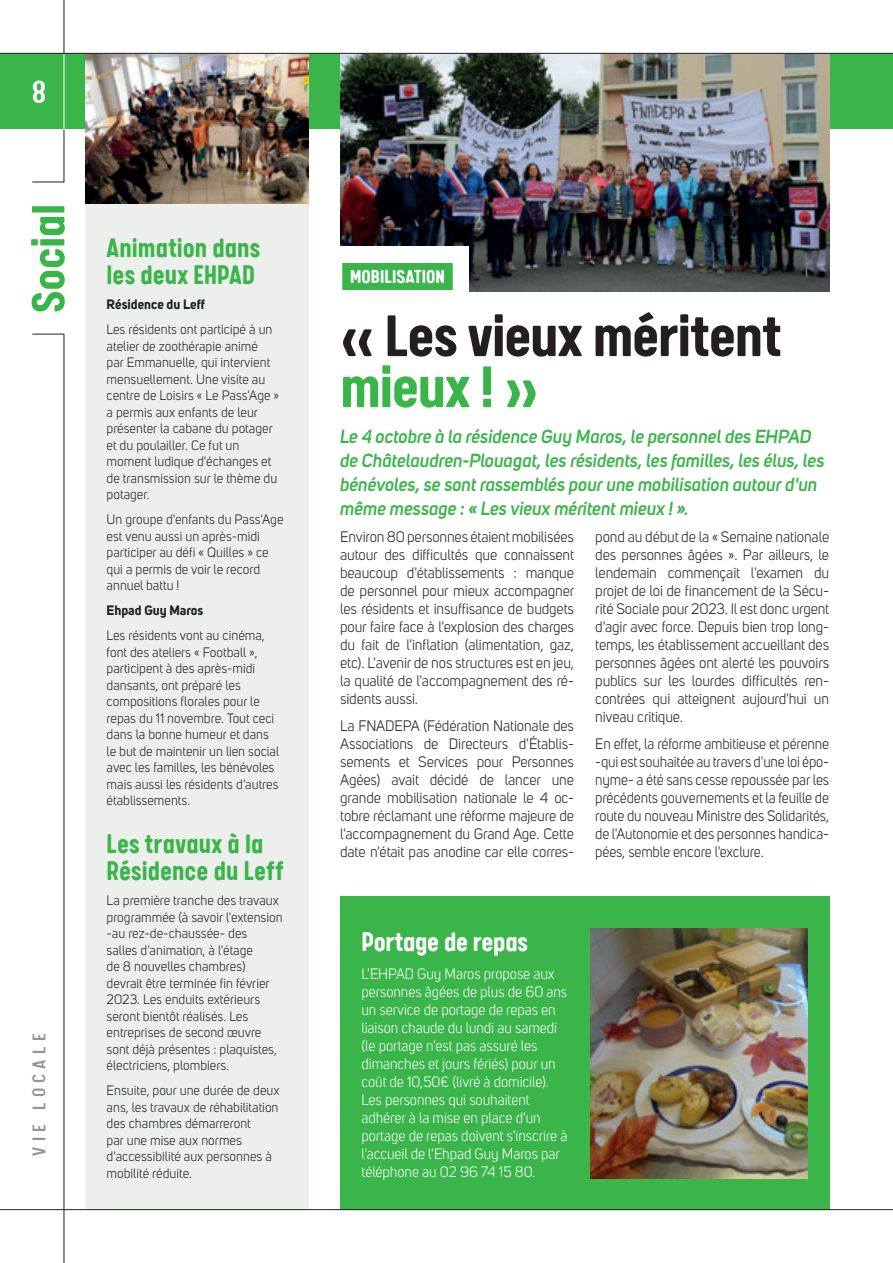
<style>
.page{position:relative;width:893px;height:1263px;background:#fff}
.page>*{position:absolute;margin:0;border:0;box-sizing:border-box;transform-origin:0 0}
.t1{font:700 66px "Calps";letter-spacing:-.015em;color:#231f20}
.t2{font:700 66px "Calps";letter-spacing:-.02em;color:#3ab54a}
.t3{font:700 52.5px "Calps";letter-spacing:-.005em;color:#3ab54a}
.t4{font:500 36px "Calps";color:#fff}
.t5{font:700 30px/27px "Calps";letter-spacing:.005em;color:#3ab54a;scale:.96 1}
.t6{font:700 30px "Calps";letter-spacing:-.01em;color:#fff;scale:.96 1}
.t7{font:700 21px "Calps";color:#fff}
.t8{font:500 21px "Calps";letter-spacing:.25em;color:#939598}
.t9{font:italic 600 18.75px/24px "Uni Sans";letter-spacing:-.005em;color:#3ab54a}
.t10{font:15px/18px "Uni Sans";letter-spacing:-.01em;color:#231f20;text-align:justify}
.t11{font:15px/18px "Uni Sans";letter-spacing:-.005em;color:#fff}
.t12{font:15px/18px "Uni Sans";letter-spacing:-.01em;color:#231f20;text-align:justify;scale:.96 1}
.t13{font:13.5px/16.5px "Uni Sans";color:#231f20}
.t14{font:700 13.5px "Uni Sans";color:#231f20}
</style>
<div class="page">
<div style="left:0;top:54px;width:893px;height:75px;background:#3ab54a"></div>
<div style="left:85px;top:203px;width:224px;height:1007px;background:#edefec"></div>
<img style="left:340px;top:54px;width:489px;height:238px">
<img style="left:85px;top:54px;width:224px;height:150px">
<hr style="left:64px;top:54px;width:1px;height:76px;background:#fff">
<hr style="left:32px;top:182px;width:32px;height:1px;background:#231f20">
<hr style="left:64px;top:129px;width:1px;height:53px;background:#231f20">
<hr style="left:64px;top:0;width:1px;height:54px;background:#231f20">
<hr style="left:32px;top:334px;width:32px;height:1px;background:#231f20">
<hr style="left:64px;top:334px;width:1px;height:929px;background:#231f20">
<div style="left:324px;top:247px;width:145px;height:52px;background:#fff"></div>
<div style="left:342px;top:263px;width:111px;height:27px;background:#3ab54a"></div>
<div style="left:340px;top:896px;width:489px;height:313px;background:#3ab54a"></div>
<img style="left:590px;top:928px;width:218px;height:250px">
<hr style="left:0;top:53px;width:893px;height:1px;background:#231f20">
<hr style="left:0;top:1209px;width:893px;height:1px;background:#231f20">
<h3 class="t4" style="left:32px;top:71px;width:16px">8</h3>
<h2 class="t3" style="left:17px;top:313px;width:111px;rotate:-90deg">Social</h2>
<h3 class="t8" style="left:27px;top:1156px;width:124px;rotate:-90deg">VIE LOCALE</h3>
<h3 class="t5" style="left:107px;top:233px;width:161px">Animation dans les deux EHPAD</h3>
<p class="t14" style="left:107px;top:296px;width:100px">Résidence du Leff</p>
<p class="t13" style="left:107px;top:321px;width:174px">Les résidents ont participé à un atelier de zoothérapie animé<br>par Emmanuelle, qui intervient mensuellement. Une visite au centre de Loisirs « Le Pass'Age » a permis aux enfants de leur présenter la cabane du potager et du poulailler. Ce fut un moment ludique d'échanges et de transmission sur le thème du potager.</p>
<p class="t13" style="left:107px;top:511px;width:178px">Un groupe d'enfants du Pass'Age est venu aussi un après-midi participer au défi « Quilles » ce qui a permis de voir le record annuel battu !</p>
<p class="t14" style="left:107px;top:602px;width:98px">Ehpad Guy Maros</p>
<p class="t13" style="left:107px;top:627px;width:174px">Les résidents vont au cinéma, font des ateliers « Football », participent à des après-midi dansants, ont préparé les compositions florales pour le repas du 11 novembre. Tout ceci dans la bonne humeur et dans le but de maintenir un lien social avec les familles, les bénévoles mais aussi les résidents d'autres établissements.</p>
<h3 class="t5" style="left:107px;top:829px;width:186px">Les travaux à la<br>Résidence du Leff</h3>
<p class="t13" style="left:107px;top:892px;width:178px">La première tranche des travaux programmée (à savoir l'extension -au rez-de-chaussée- des<br>salles d'animation, à l'étage<br>de 8 nouvelles chambres) devrait être terminée fin février<br>2023. Les enduits extérieurs seront bientôt réalisés. Les entreprises de second œuvre sont déjà présentes : plaquistes, électriciens, plombiers.</p>
<p class="t13" style="left:107px;top:1082px;width:174px">Ensuite, pour une durée de deux ans, les travaux de réhabilitation des chambres démarreront<br>par une mise aux normes d'accessibilité aux personnes à mobilité réduite.</p>
<h3 class="t7" style="left:350px;top:264px;width:96px">MOBILISATION</h3>
<h1 class="t1" style="left:340px;top:296px;width:443px">« Les vieux méritent</h1>
<h1 class="t2" style="left:340px;top:347px;width:200px">mieux ! »</h1>
<p class="t9" style="left:340px;top:424px;width:486px">Le 4 octobre à la résidence Guy Maros, le personnel des EHPAD de Châtelaudren-Plouagat, les résidents, les familles, les élus, les bénévoles, se sont rassemblés pour une mobilisation autour d'un même message : « Les vieux méritent mieux ! ».</p>
<p class="t10" style="left:340px;top:528px;width:236px">Environ 80 personnes étaient mobilisées autour des difficultés que connaissent beaucoup d'établissements : manque de personnel pour mieux accompagner les résidents et insuffisance de budgets pour faire face à l'explosion des charges du fait de l'inflation (alimentation, gaz, etc). L'avenir de nos structures est en jeu, la qualité de l'accompagnement des ré&shy;sidents aussi.</p>
<p class="t10" style="left:340px;top:717px;width:235px">La FNADEPA (Fédération Nationale des Associations de Directeurs d'Établis&shy;sements et Services pour Personnes Agées) avait décidé de lancer une grande mobilisation nationale le 4 oc&shy;tobre réclamant une réforme majeure de l'accompagnement du Grand Age. Cette date n'était pas anodine car elle corres-</p>
<p class="t10" style="left:595px;top:528px;width:236px">pond au début de la « Semaine nationale des personnes âgées ». Par ailleurs, le lendemain commençait l'examen du projet de loi de financement de la Sécu&shy;rité Sociale pour 2023. Il est donc urgent d'agir avec force. Depuis bien trop long&shy;temps, les établissement accueillant des personnes âgées ont alerté les pouvoirs publics sur les lourdes difficultés ren&shy;contrées qui atteignent aujourd'hui un niveau critique.</p>
<p class="t12" style="left:595px;top:735px;width:245px">En effet, la réforme ambitieuse et pérenne -qui est souhaitée au travers d'une loi épo&shy;nyme- a été sans cesse repoussée par les précédents gouvernements et la feuille de route du nouveau Ministre des Solidarités, de l'Autonomie et des personnes handica&shy;pées, semble encore l'exclure.</p>
<h3 class="t6" style="left:361px;top:923px;width:175px">Portage de repas</h3>
<p class="t11" style="left:361px;top:965px;width:208px">L'EHPAD Guy Maros propose aux personnes âgées de plus de 60 ans un service de portage de repas en liaison chaude du lundi au samedi (le portage n'est pas assuré les dimanches et jours fériés) pour un coût de 10,50€ (livré à domicile).<br>Les personnes qui souhaitent adhérer à la mise en place d'un portage de repas doivent s'inscrire à l'accueil de l'Ehpad Guy Maros par téléphone au 02 96 74 15 80.</p>
</div>
